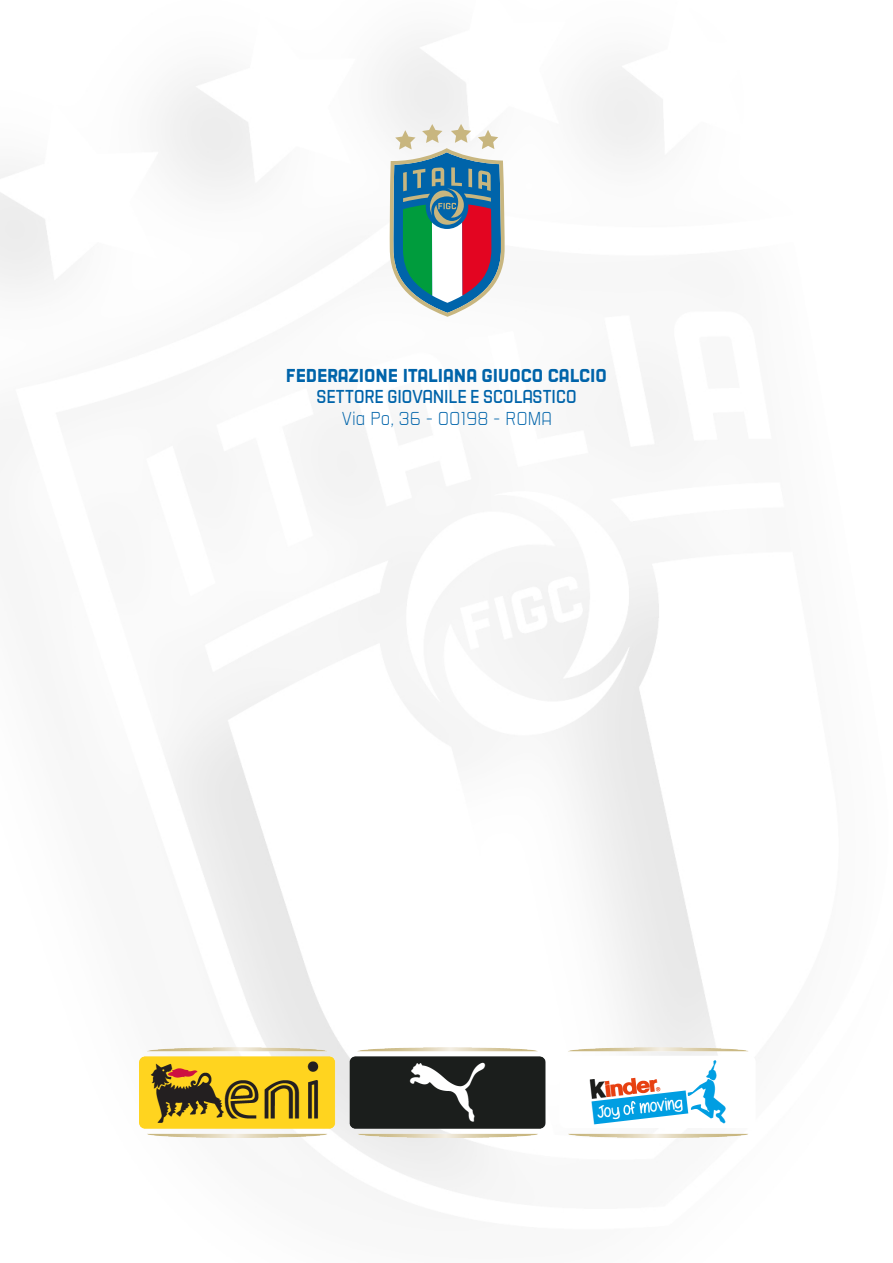
<style>
.page{position:relative;width:893px;height:1263px;background:#fff}
.page>*{position:absolute;margin:0;border:0;box-sizing:border-box;transform-origin:0 0}
.t1{font:18.15px "FIGC Azzurri Bold";color:#0064aa}
.t2{font:18.15px "FIGC Azzurri Regular";letter-spacing:-.025em;color:#0064aa}
.t3{font:18.15px "FIGC Azzurri Light";letter-spacing:.005em;color:#0064aa}
</style>
<div class="page">
<img style="left:0;top:42px;width:716px;height:1151px">
<svg style="left:390px;top:124px;width:114px;height:193px"></svg>
<img style="left:140px;top:1047px;width:608px;height:90px">
<p class="t1" style="left:286px;top:364px;width:322px">FEDERAZIONE ITALIANA GIUOCO CALCIO</p>
<p class="t2" style="left:316px;top:386px;width:262px">SETTORE GIOVANILE E SCOLASTICO</p>
<p class="t3" style="left:342px;top:408px;width:211px">Via Po, 36 - 00198 - ROMA</p>
</div>
